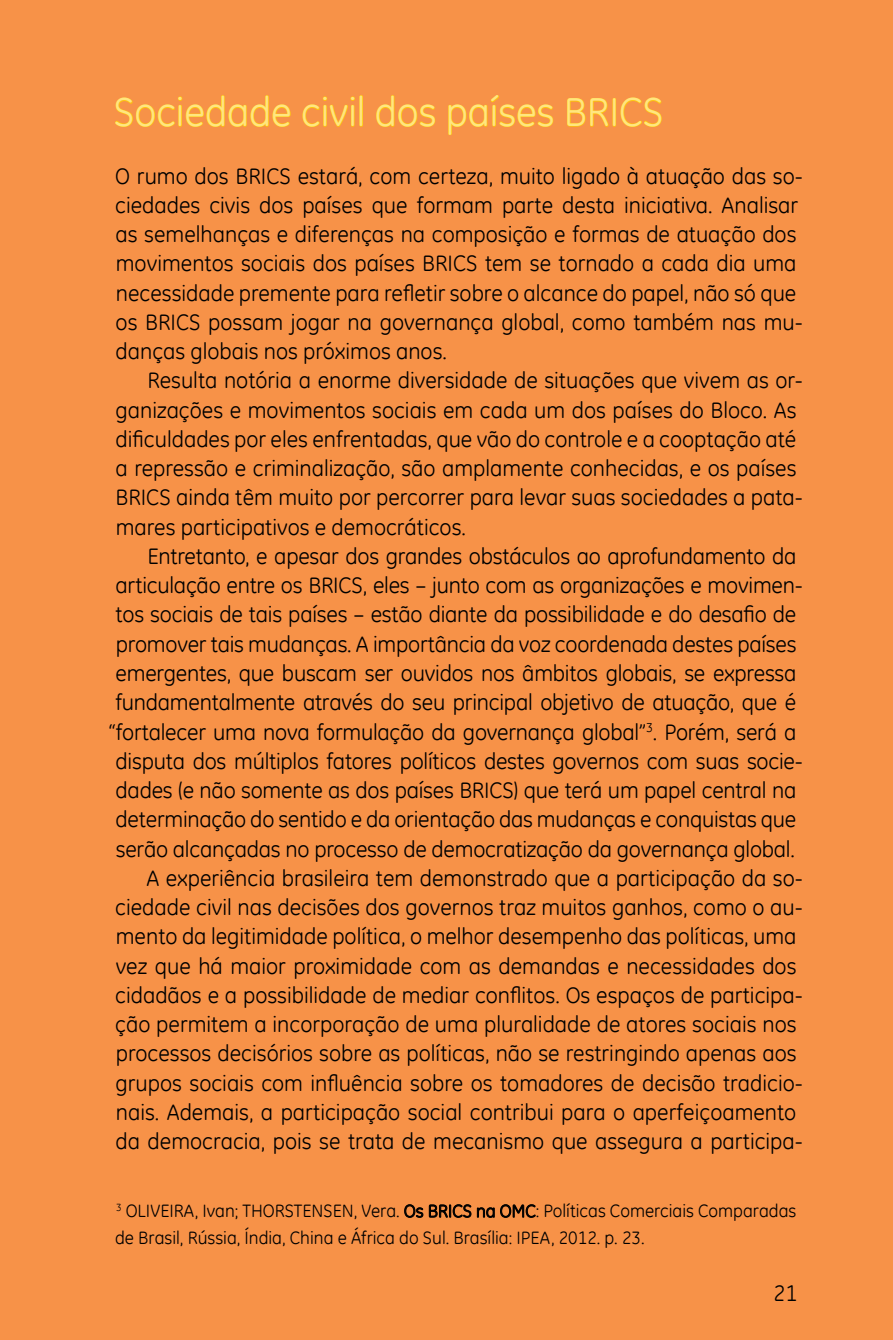
<style>
.page{position:relative;width:893px;height:1340px;background:#fff}
.page>*{position:absolute;margin:0;border:0;box-sizing:border-box;transform-origin:0 0}
.t1{font:40.5px "GE Inspira";color:#ffe680}
.t2{font:22.5px/29.2px "GE Inspira";color:#000}
.t3{font:18px/27px "GE Inspira";color:#000}
</style>
<div class="page">
<div style="left:0;top:0;width:893px;height:1339px;background:#f79248"></div>
<svg style="left:115px;top:95px;width:176px;height:32px"></svg>
<svg style="left:302px;top:96px;width:53px;height:31px"></svg>
<div style="left:360px;top:95px;width:3px;height:32px;border:1px solid #fc0"></div>
<svg style="left:376px;top:95px;width:59px;height:32px"></svg>
<svg style="left:448px;top:95px;width:105px;height:40px"></svg>
<svg style="left:567px;top:98px;width:42px;height:29px"></svg>
<div style="left:613px;top:98px;width:3px;height:29px;border:1px solid #fc0"></div>
<svg style="left:620px;top:97px;width:42px;height:30px"></svg>
<svg style="left:404px;top:1204px;width:132px;height:14px"></svg>
<h1 class="t1" style="left:114px;top:86px;width:551px">Sociedade civil dos países BRICS</h1>
<p class="t2" style="left:115px;top:161px;width:689px">O rumo dos BRICS estará, com certeza, muito ligado à atuação das so&shy;ciedades civis dos países que formam parte desta iniciativa. Analisar as semelhanças e diferenças na composição e formas de atuação dos movimentos sociais dos países BRICS tem se tornado a cada dia uma necessidade premente para refletir sobre o alcance do papel, não só que os BRICS possam jogar na governança global, como também nas mu&shy;danças globais nos próximos anos.</p>
<p class="t2" style="left:116px;top:365px;width:689px;text-indent:32px">Resulta notória a enorme diversidade de situações que vivem as or&shy;ganizações e movimentos sociais em cada um dos países do Bloco. As dificuldades por eles enfrentadas, que vão do controle e a cooptação até a repressão e criminalização, são amplamente conhecidas, e os países BRICS ainda têm muito por percorrer para levar suas sociedades a pata&shy;mares participativos e democráticos.</p>
<p class="t2" style="left:147px;top:541px;width:651px">Entretanto, e apesar dos grandes obstáculos ao aprofundamento da</p>
<p class="t2" style="left:116px;top:570px;width:689px">articulação entre os BRICS, eles – junto com as organizações e movimen-</p>
<p class="t2" style="left:116px;top:599px;width:682px">tos sociais de tais países – estão diante da possibilidade e do desafio de</p>
<p class="t2" style="left:116px;top:629px;width:682px">promover tais mudanças. A importância da voz coordenada destes países</p>
<p class="t2" style="left:116px;top:658px;width:682px">emergentes, que buscam ser ouvidos nos âmbitos globais, se expressa</p>
<p class="t2" style="left:116px;top:687px;width:682px">fundamentalmente através do seu principal objetivo de atuação, que é</p>
<p class="t2" style="left:109px;top:716px;width:689px">“fortalecer uma nova formulação da governança global”<sup>3</sup>. Porém, será a</p>
<p class="t2" style="left:116px;top:746px;width:689px">disputa dos múltiplos fatores políticos destes governos com suas socie-</p>
<p class="t2" style="left:116px;top:775px;width:682px">dades (e não somente as dos países BRICS) que terá um papel central na</p>
<p class="t2" style="left:116px;top:804px;width:682px">determinação do sentido e da orientação das mudanças e conquistas que</p>
<p class="t2" style="left:116px;top:833px;width:681px">serão alcançadas no processo de democratização da governança global.</p>
<p class="t2" style="left:146px;top:863px;width:658px">A experiência brasileira tem demonstrado que a participação da so-</p>
<p class="t2" style="left:115px;top:892px;width:689px">ciedade civil nas decisões dos governos traz muitos ganhos, como o au-</p>
<p class="t2" style="left:116px;top:921px;width:682px">mento da legitimidade política, o melhor desempenho das políticas, uma</p>
<p class="t2" style="left:116px;top:950px;width:682px">vez que há maior proximidade com as demandas e necessidades dos</p>
<p class="t2" style="left:115px;top:980px;width:689px">cidadãos e a possibilidade de mediar conflitos. Os espaços de participa-</p>
<p class="t2" style="left:115px;top:1009px;width:683px">ção permitem a incorporação de uma pluralidade de atores sociais nos</p>
<p class="t2" style="left:116px;top:1038px;width:682px">processos decisórios sobre as políticas, não se restringindo apenas aos</p>
<p class="t2" style="left:116px;top:1067px;width:689px">grupos sociais com influência sobre os tomadores de decisão tradicio-</p>
<p class="t2" style="left:116px;top:1097px;width:682px">nais. Ademais, a participação social contribui para o aperfeiçoamento</p>
<p class="t2" style="left:116px;top:1126px;width:689px">da democracia, pois se trata de mecanismo que assegura a participa-</p>
<p class="t3" style="left:115px;top:1197px;width:683px"><sup>3</sup> OLIVEIRA, Ivan; THORSTENSEN , Vera. Os BRICS na OMC: Políticas Comerciais Comparadas de Brasil, Rússia, Índia, China e África do Sul. Brasília: IPEA, 2012. p. 23.</p>
<p class="t2" style="left:773px;top:1277px;width:25px">21</p>
</div>
